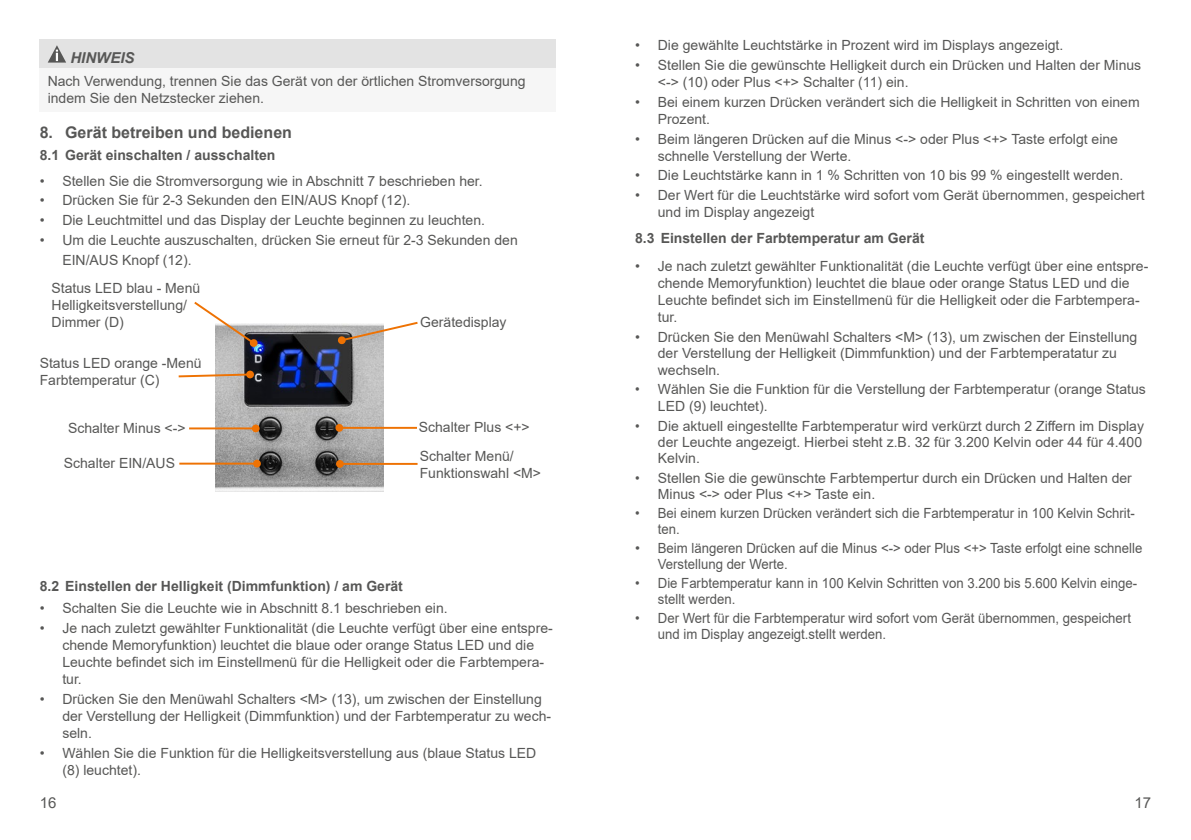
<style>
.page{position:relative;width:1191px;height:840px;background:#fff}
.page>*{position:absolute;margin:0;border:0;box-sizing:border-box;transform-origin:0 0}
.t1{font:700 16px "Arial";color:#575756}
.t2{font:italic 700 15px "Arial";color:#575756}
.t3{font:15px "Arial";color:#575756}
.t4{font:14px/17px "Arial";color:#575756}
.t5{font:14px/16px "Arial";color:#575756;scale:.94 1}
.t6{font:700 14px "Arial";color:#575756}
</style>
<div class="page">
<div style="left:40px;top:40px;width:516px;height:28px;background:#e3e3e3"></div>
<div style="left:40px;top:68px;width:516px;height:43px;background:#f6f6f6"></div>
<svg style="left:48px;top:45px;width:18px;height:18px"></svg>
<img style="left:215px;top:323px;width:168px;height:168px">
<svg style="left:339px;top:321px;width:79px;height:21px"></svg>
<svg style="left:337px;top:336px;width:9px;height:8px"></svg>
<hr style="left:339px;top:426px;width:78px;height:2px;background:#ee7203">
<div style="left:335px;top:423px;width:8px;height:8px;background:#ee7203;border-radius:50%"></div>
<hr style="left:340px;top:462px;width:77px;height:2px;background:#ee7203">
<svg style="left:336px;top:459px;width:8px;height:8px"></svg>
<hr style="left:179px;top:462px;width:78px;height:2px;background:#ee7203">
<div style="left:253px;top:459px;width:8px;height:8px;background:#ee7203;border-radius:50%"></div>
<hr style="left:189px;top:427px;width:67px;height:2px;background:#ee7203">
<div style="left:252px;top:424px;width:8px;height:8px;background:#ee7203;border-radius:50%"></div>
<svg style="left:194px;top:301px;width:64px;height:46px"></svg>
<svg style="left:178px;top:372px;width:70px;height:6px"></svg>
<div style="left:246px;top:370px;width:8px;height:8px;background:#ee7203;border-radius:50%"></div>
<p class="t2" style="left:70px;top:47px;width:66px">HINWEIS</p>
<p class="t4" style="left:48px;top:73px;width:479px">Nach Verwendung, trennen Sie das Gerät von der örtlichen Stromversorgung indem Sie den Netzstecker ziehen.</p>
<p class="t1" style="left:40px;top:121px;width:254px">8. Gerät betreiben und bedienen</p>
<p class="t6" style="left:40px;top:145px;width:237px">8.1 Gerät einschalten / ausschalten</p>
<p class="t4" style="left:40px;top:172px;width:444px">• Stellen Sie die Stromversorgung wie in Abschnitt 7 beschrieben her.</p>
<p class="t4" style="left:40px;top:192px;width:372px">• Drücken Sie für 2-3 Sekunden den EIN/AUS Knopf (12).</p>
<p class="t4" style="left:40px;top:212px;width:447px">• Die Leuchtmittel und das Display der Leuchte beginnen zu leuchten.</p>
<p class="t4" style="left:62px;top:230px;width:457px;line-height:19.8px;text-indent:-23px">• Um die Leuchte auszuschalten, drücken Sie erneut für 2-3 Sekunden den<br>EIN/AUS Knopf (12).</p>
<p class="t4" style="left:52px;top:280px;width:150px">Status LED blau - Menü<br>Helligkeitsverstellung/<br>Dimmer (D)</p>
<p class="t4" style="left:40px;top:354px;width:163px">Status LED orange -Menü<br>Farbtemperatur (C)</p>
<p class="t4" style="left:68px;top:419px;width:119px">Schalter Minus &lt;-&gt;</p>
<p class="t4" style="left:419px;top:418px;width:112px">Schalter Plus &lt;+&gt;</p>
<p class="t4" style="left:64px;top:454px;width:113px">Schalter EIN/AUS</p>
<p class="t4" style="left:420px;top:447px;width:123px">Schalter Menü/<br>Funktionswahl &lt;M&gt;</p>
<p class="t4" style="left:420px;top:313px;width:88px">Gerätedisplay</p>
<p class="t6" style="left:40px;top:575px;width:365px">8.2 Einstellen der Helligkeit (Dimmfunktion) / am Gerät</p>
<p class="t4" style="left:40px;top:599px;width:409px">• Schalten Sie die Leuchte wie in Abschnitt 8.1 beschrieben ein.</p>
<p class="t4" style="left:62px;top:619px;width:492px;text-indent:-23px">• Je nach zuletzt gewählter Funktionalität (die Leuchte verfügt über eine entspre&shy;chende Memoryfunktion) leuchtet die blaue oder orange Status LED und die Leuchte befindet sich im Einstellmenü für die Helligkeit oder die Farbtempera&shy;tur.</p>
<p class="t4" style="left:62px;top:690px;width:490px;text-indent:-23px">• Drücken Sie den Menüwahl Schalters &lt;M&gt; (13), um zwischen der Einstellung der Verstellung der Helligkeit (Dimmfunktion) und der Farbtemperatur zu wech&shy;seln.</p>
<p class="t4" style="left:62px;top:744px;width:475px;text-indent:-23px">• Wählen Sie die Funktion für die Helligkeitsverstellung aus (blaue Status LED (8) leuchtet).</p>
<p class="t4" style="left:635px;top:36px;width:430px">• Die gewählte Leuchtstärke in Prozent wird im Displays angezeigt.</p>
<p class="t4" style="left:658px;top:56px;width:485px;text-indent:-23px">• Stellen Sie die gewünschte Helligkeit durch ein Drücken und Halten der Minus &lt;-&gt; (10) oder Plus &lt;+&gt; Schalter (11) ein.</p>
<p class="t4" style="left:658px;top:93px;width:483px;text-indent:-23px">• Bei einem kurzen Drücken verändert sich die Helligkeit in Schritten von einem<br>Prozent.</p>
<p class="t4" style="left:658px;top:130px;width:462px;text-indent:-23px">• Beim längeren Drücken auf die Minus &lt;-&gt; oder Plus &lt;+&gt; Taste erfolgt eine schnelle Verstellung der Werte.</p>
<p class="t4" style="left:635px;top:167px;width:490px">• Die Leuchtstärke kann in 1 % Schritten von 10 bis 99 % eingestellt werden.</p>
<p class="t4" style="left:658px;top:187px;width:488px;text-indent:-23px">• Der Wert für die Leuchtstärke wird sofort vom Gerät übernommen, gespeichert und im Display angezeigt</p>
<p class="t6" style="left:635px;top:228px;width:291px">8.3 Einstellen der Farbtemperatur am Gerät</p>
<p class="t4" style="left:658px;top:257px;width:492px;text-indent:-23px">• Je nach zuletzt gewählter Funktionalität (die Leuchte verfügt über eine entspre&shy;chende Memoryfunktion) leuchtet die blaue oder orange Status LED und die Leuchte befindet sich im Einstellmenü für die Helligkeit oder die Farbtempera&shy;tur.</p>
<p class="t4" style="left:658px;top:329px;width:481px;line-height:16.2px;text-indent:-23px">• Drücken Sie den Menüwahl Schalters &lt;M&gt; (13), um zwischen der Einstellung der Verstellung der Helligkeit (Dimmfunktion) und der Farbtemperatatur zu wechseln.</p>
<p class="t5" style="left:658px;top:381px;width:521px;text-indent:-23px">• Wählen Sie die Funktion für die Verstellung der Farbtemperatur (orange Status<br>LED (9) leuchtet).</p>
<p class="t5" style="left:658px;top:417px;width:518px;text-indent:-23px">• Die aktuell eingestellte Farbtemperatur wird verkürzt durch 2 Ziffern im Display der Leuchte angezeigt. Hierbei steht z.B. 32 für 3.200 Kelvin oder 44 für 4.400<br>Kelvin.</p>
<p class="t5" style="left:658px;top:469px;width:506px;text-indent:-23px">• Stellen Sie die gewünschte Farbtempertur durch ein Drücken und Halten der<br>Minus &lt;-&gt; oder Plus &lt;+&gt; Taste ein.</p>
<p class="t5" style="left:658px;top:505px;width:509px;text-indent:-23px">• Bei einem kurzen Drücken verändert sich die Farbtemperatur in 100 Kelvin Schrit&shy;ten.</p>
<p class="t4" style="left:658px;top:539px;width:486px;line-height:16px;text-indent:-23px">• Beim längeren Drücken auf die Minus &lt;-&gt; oder Plus &lt;+&gt; Taste erfolgt eine schnelle<br>Verstellung der Werte.</p>
<p class="t5" style="left:658px;top:574px;width:511px;text-indent:-23px">• Die Farbtemperatur kann in 100 Kelvin Schritten von 3.200 bis 5.600 Kelvin einge&shy;stellt werden.</p>
<p class="t5" style="left:658px;top:609px;width:505px;text-indent:-23px">• Der Wert für die Farbtemperatur wird sofort vom Gerät übernommen, gespeichert und im Display angezeigt.stellt werden.</p>
<p class="t3" style="left:40px;top:792px;width:18px">16</p>
<p class="t3" style="left:1134px;top:792px;width:18px">17</p>
</div>
